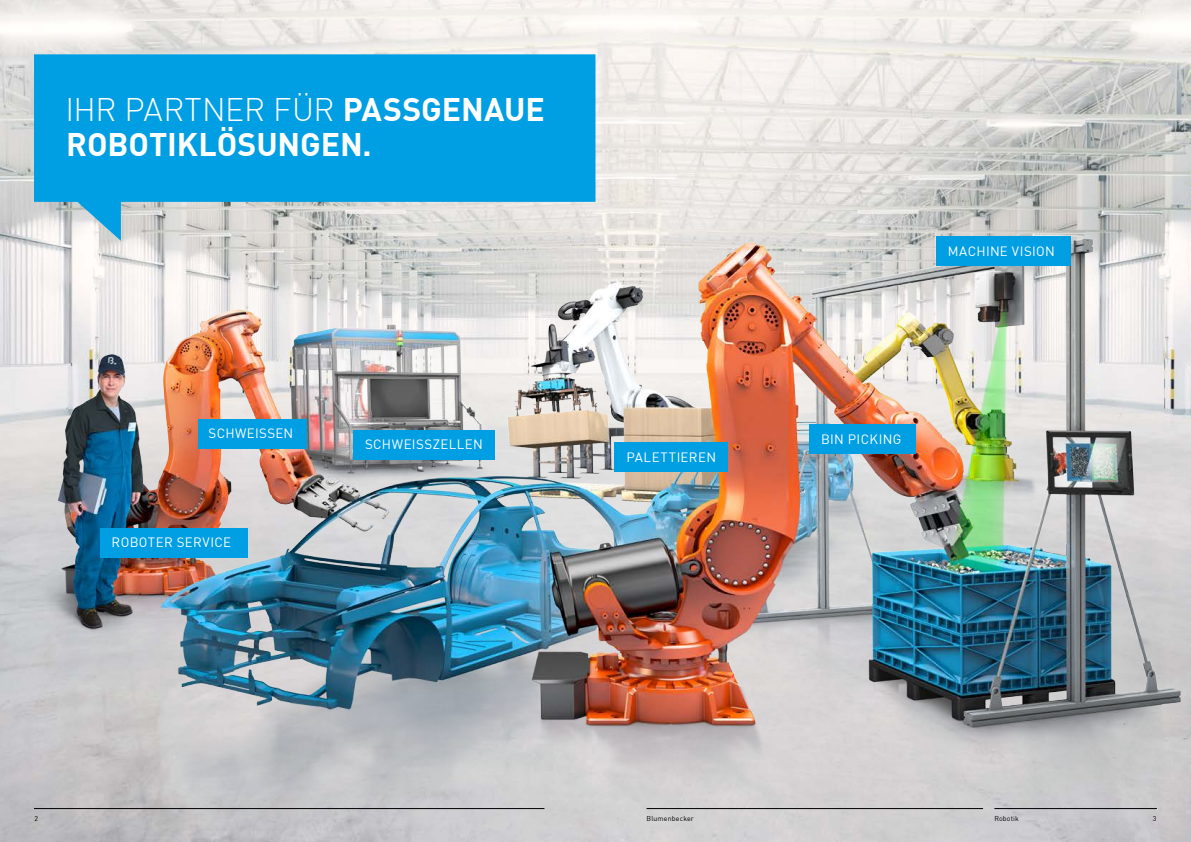
<style>
.page{position:relative;width:1191px;height:842px;background:#fff}
.page>*{position:absolute;margin:0;border:0;box-sizing:border-box;transform-origin:0 0}
.t1{font:700 32px/34.5px "Blumenbecker DIN Pro";letter-spacing:-.005em;color:#fff}
.t2{font:13.3px "Blumenbecker DIN Pro";letter-spacing:.025em;color:#fff}
.t3{font:7px "Blumenbecker DIN Pro";letter-spacing:.02em;color:#000}
.s1{font-weight:300}
</style>
<div class="page">
<img style="left:0;top:0;width:1191px;height:842px">
<img style="left:0;top:35px;width:1191px;height:799px">
<div style="left:936px;top:237px;width:135px;height:29px;background:#009ee3"></div>
<div style="left:809px;top:424px;width:106px;height:30px;background:#009ee3"></div>
<div style="left:100px;top:528px;width:148px;height:29px;background:#009ee3"></div>
<div style="left:353px;top:430px;width:142px;height:30px;background:#009ee3"></div>
<div style="left:615px;top:442px;width:113px;height:30px;background:#009ee3"></div>
<div style="left:198px;top:419px;width:108px;height:29px;background:#009ee3"></div>
<hr style="left:646px;top:808px;width:337px;height:1px;background:#000">
<hr style="left:994px;top:808px;width:163px;height:1px;background:#000">
<hr style="left:34px;top:808px;width:510px;height:1px;background:#000">
<h1 class="t1" style="left:65px;top:89px;width:481px"><span class="s1">IHR PARTNER FÜR</span> PASSGENAUE<br>ROBOTIKLÖSUNGEN.</h1>
<p class="t2" style="left:209px;top:423px;width:86px">SCHWEISSEN</p>
<p class="t2" style="left:112px;top:532px;width:121px">ROBOTER SERVICE</p>
<p class="t2" style="left:365px;top:434px;width:119px">SCHWEISSZELLEN</p>
<p class="t2" style="left:626px;top:446px;width:91px">PALETTIEREN</p>
<p class="t2" style="left:947px;top:241px;width:109px">MACHINE VISION</p>
<p class="t2" style="left:821px;top:429px;width:82px">BIN PICKING</p>
<p class="t3" style="left:34px;top:813px;width:5px">2</p>
<p class="t3" style="left:646px;top:813px;width:49px">Blumenbecker</p>
<p class="t3" style="left:994px;top:813px;width:26px">Robotik</p>
<p class="t3" style="left:1153px;top:813px;width:5px">3</p>
</div>
